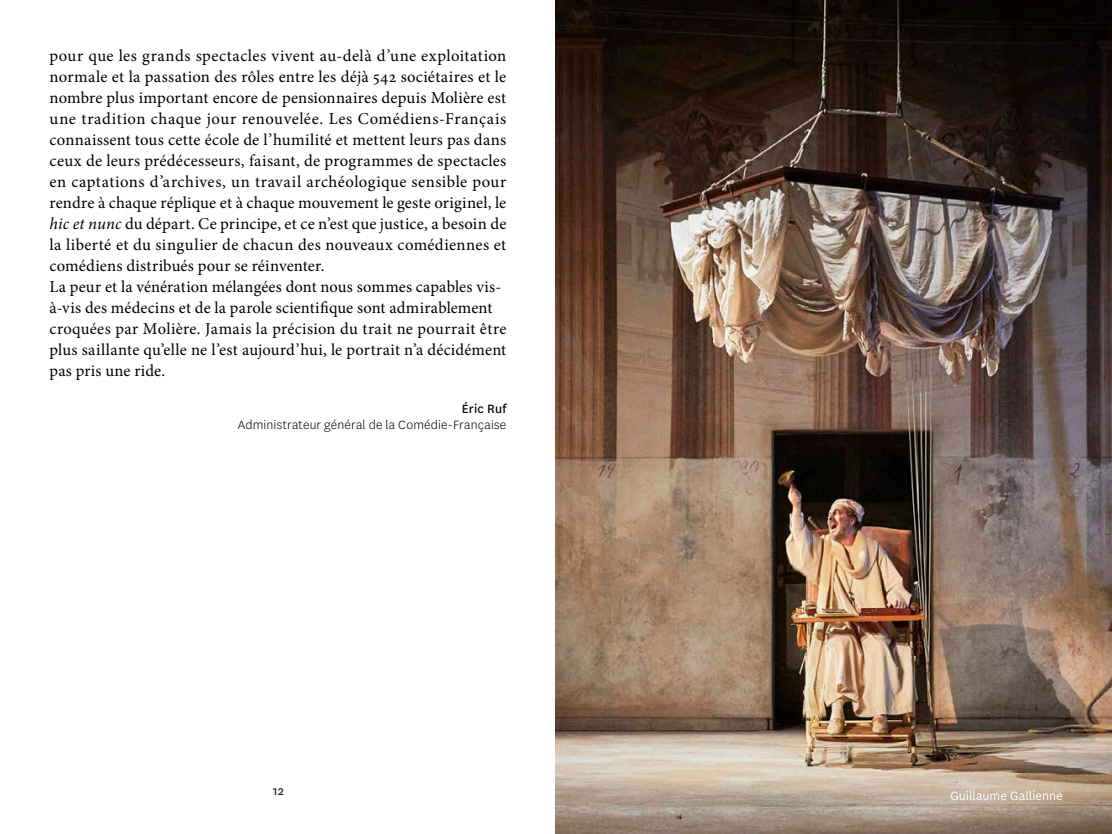
<style>
.page{position:relative;width:1112px;height:834px;background:#fff}
.page>*{position:absolute;margin:0;border:0;box-sizing:border-box;transform-origin:0 0}
.Texte_en_National{font:16.62px/21px "Minion Pro";letter-spacing:.01em;color:#000;text-align:justify}
.Texte_en_National-2{font:300 14px "National";letter-spacing:.015em;color:#000}
.legendes{font:14px "National";color:#fff}
.Texte_en_National-3{font:14px "National";letter-spacing:.01em;color:#000}
.t1{font:14px "National";color:#231f20}
.s1{font-style:italic}
</style>
<div class="page">
<img style="left:556px;top:0;width:555px;height:833px">
<p class="Texte_en_National" style="left:50px;top:45px;width:458px">pour que les grands spectacles vivent au-delà d’une exploitation normale et la passation des rôles entre les déjà 542 sociétaires et le nombre plus important encore de pensionnaires depuis Molière est une tradition chaque jour renouvelée. Les Comédiens-Français connaissent tous cette école de l’humilité et mettent leurs pas dans ceux de leurs prédécesseurs, faisant, de programmes de spectacles en captations d’archives, un travail archéologique sensible pour rendre à chaque réplique et à chaque mouvement le geste originel, le <span class="s1">hic et nunc</span> du départ. Ce principe, et ce n’est que justice, a besoin de la liberté et du singulier de chacun des nouveaux comédiennes et comédiens distribués pour se réinventer.</p>
<p class="Texte_en_National" style="left:50px;top:276px;width:453px">La peur et la vénération mélangées dont nous sommes capables vis-</p>
<p class="Texte_en_National" style="left:50px;top:297px;width:444px">à-vis des médecins et de la parole scientifique sont admirablement</p>
<p class="Texte_en_National" style="left:50px;top:318px;width:458px">croquées par Molière. Jamais la précision du trait ne pourrait être plus saillante qu’elle ne l’est aujourd’hui, le portrait n’a décidément pas pris une ride.</p>
<p class="Texte_en_National-3" style="left:462px;top:399px;width:46px">Éric Ruf</p>
<p class="Texte_en_National-2" style="left:238px;top:416px;width:270px">Administrateur général de la Comédie-Française</p>
<p class="t1" style="left:273px;top:781px;width:13px">12</p>
<p class="legendes" style="left:950px;top:786px;width:114px">Guillaume Gallienne</p>
</div>
